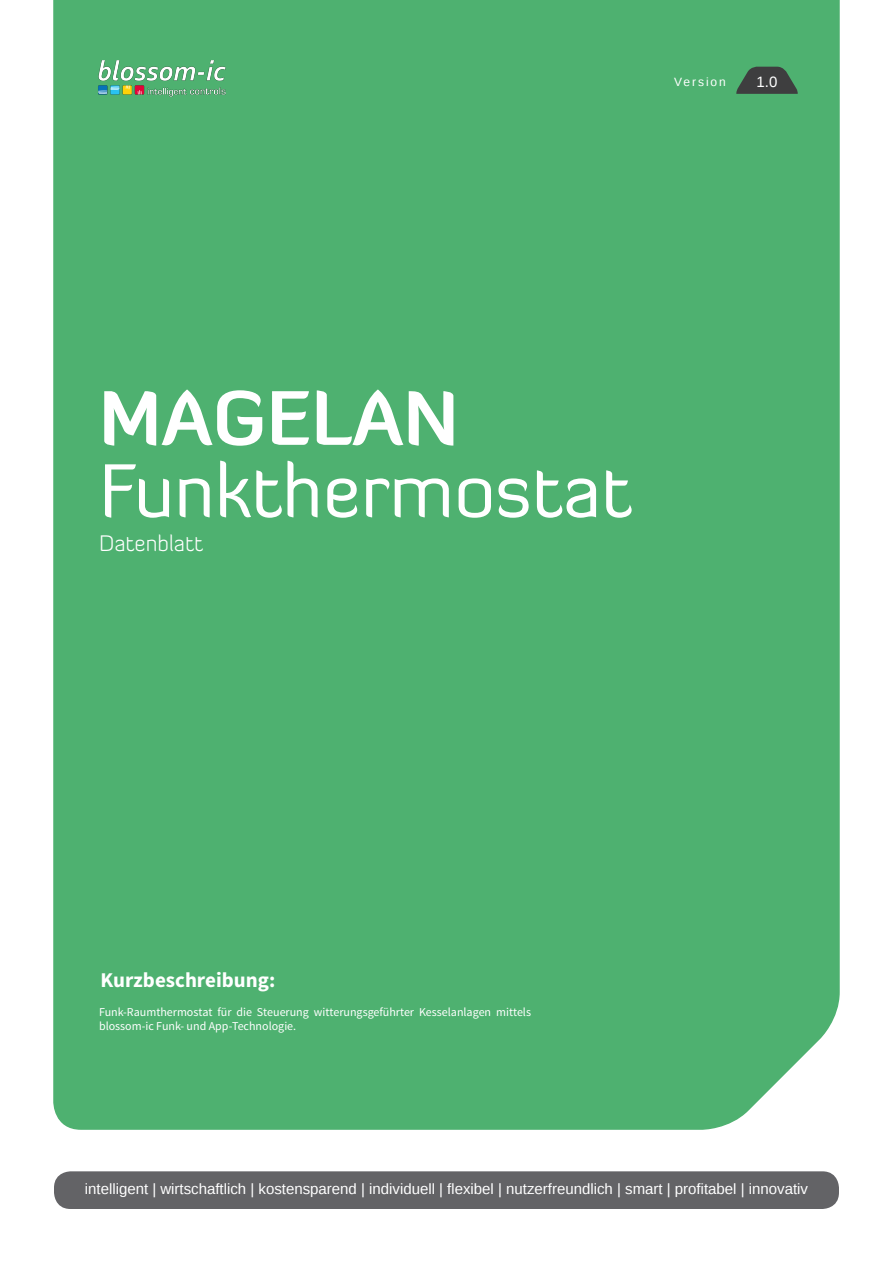
<style>
.page{position:relative;width:893px;height:1263px;background:#fff}
.page>*{position:absolute;margin:0;border:0;box-sizing:border-box;transform-origin:0 0}
.t1{font:75px "Diavlo";color:#fff}
.t2{font:700 75px "Diavlo";color:#fff}
.t3{font:300 22.5px "Diavlo";color:#fff}
.Body_Text__Regular{font:700 21px "Source Sans Pro";color:#fff}
.t4{font:15px "Liberation Sans";color:#fff}
.Body_Text__Regular-2{font:12px/14.4px "Source Sans Pro";color:#fff}
.t5{font:12px "Liberation Sans";letter-spacing:.16em;color:#fff}
</style>
<div class="page">
<div style="left:53px;top:0;width:787px;height:1130px;background:#4eb170"></div>
<svg style="left:736px;top:67px;width:62px;height:27px;background:#41574a"></svg>
<div style="left:54px;top:1171px;width:785px;height:38px;background:#636366;border-radius:16px"></div>
<p class="t5" style="left:674px;top:75px;width:53px">Version</p>
<p class="t4" style="left:757px;top:74px;width:22px">1.0</p>
<p class="t2" style="left:99px;top:370px;width:361px">MAGELAN</p>
<p class="t1" style="left:99px;top:444px;width:535px">Funkthermostat</p>
<p class="t3" style="left:99px;top:530px;width:106px">Datenblatt</p>
<p class="Body_Text__Regular" style="left:101px;top:967px;width:176px">Kurzbeschreibung:</p>
<p class="Body_Text__Regular-2" style="left:99px;top:1005px;width:434px">Funk-Raumthermostat für die Steuerung witterungsgeführter Kesselanlagen mittels blossom-ic Funk- und App-Technologie.</p>
<p class="t4" style="left:85px;top:1181px;width:725px">intelligent | wirtschaftlich | kostensparend | individuell | flexibel | nutzerfreundlich | smart | profitabel | innovativ</p>
</div>
